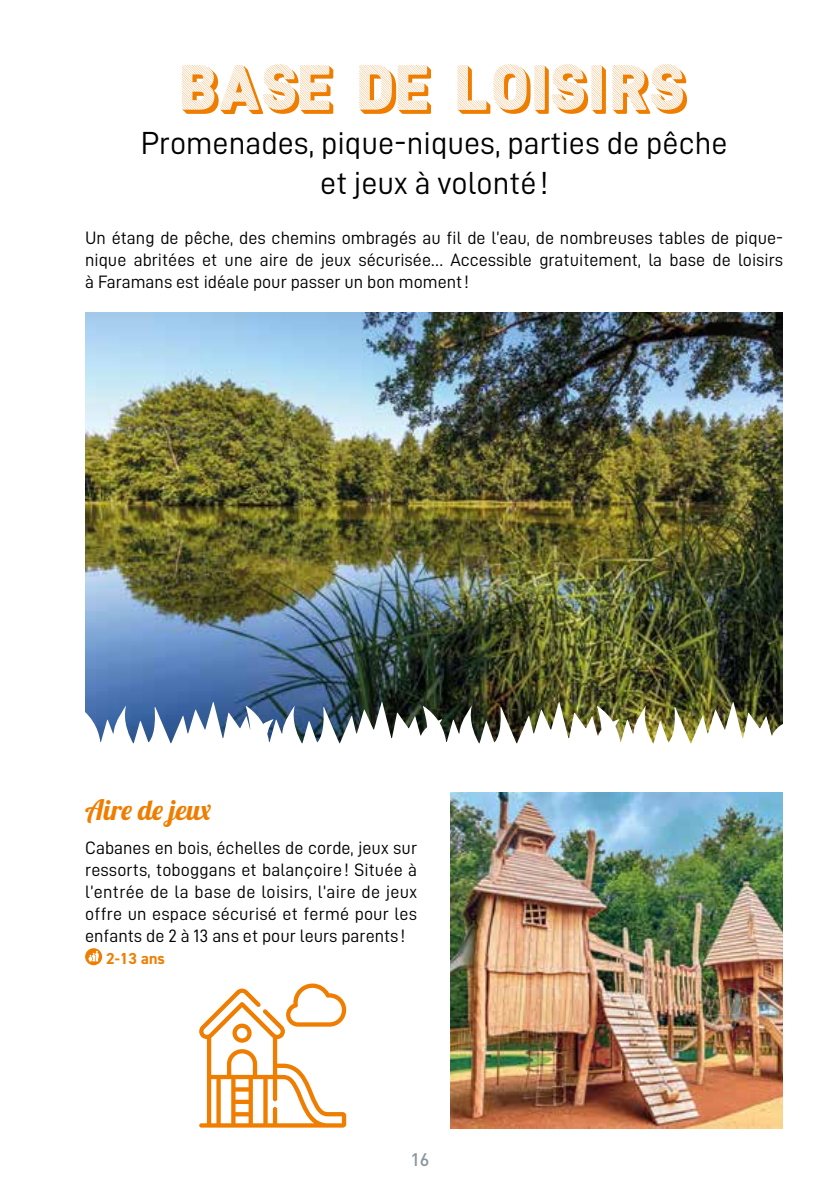
<style>
.page{position:relative;width:840px;height:1191px;background:#fff}
.page>*{position:absolute;margin:0;border:0;box-sizing:border-box;transform-origin:0 0}
.t1{font:70px "Red Hook";color:#ef7d00}
.t2{font:32px/40px "D DIN";color:#000;text-align:center}
.t3{font:28px "Lobster";color:#ef7d00}
.t4{font:18px/22px "D DIN";color:#000;text-align:justify}
.t5{font:500 18px "DIN Pro";color:#8a959c}
.t6{font:700 16px "DIN2014";color:#ef7d00}
</style>
<div class="page">
<svg style="left:85px;top:948px;width:17px;height:17px"></svg>
<svg style="left:88px;top:950px;width:11px;height:11px"></svg>
<img style="left:85px;top:312px;width:697px;height:390px">
<img style="left:450px;top:792px;width:332px;height:336px">
<img style="left:85px;top:702px;width:698px;height:42px">
<svg style="left:199px;top:983px;width:147px;height:144px"></svg>
<h1 class="t1" style="left:181px;top:52px;width:506px">BASE DE LOISIRS</h1>
<h2 class="t2" style="left:141px;top:122px;width:588px">Promenades, pique-niques, parties de pêche et jeux à volonté!</h2>
<p class="t4" style="left:85px;top:226px;width:699px">Un étang de pêche, des chemins ombragés au fil de l’eau, de nombreuses tables de pique&shy;nique abritées et une aire de jeux sécurisée… Accessible gratuitement, la base de loisirs à Faramans est idéale pour passer un bon moment!</p>
<h3 class="t3" style="left:85px;top:792px;width:127px">Aire de jeux</h3>
<p class="t4" style="left:85px;top:836px;width:333px">Cabanes en bois, échelles de corde, jeux sur ressorts, toboggans et balançoire ! Située à l’entrée de la base de loisirs, l’aire de jeux offre un espace sécurisé et fermé pour les enfants de 2 à 13 ans et pour leurs parents !</p>
<p class="t6" style="left:106px;top:947px;width:60px">2-13 ans</p>
<p class="t5" style="left:410px;top:1144px;width:21px">16</p>
</div>
